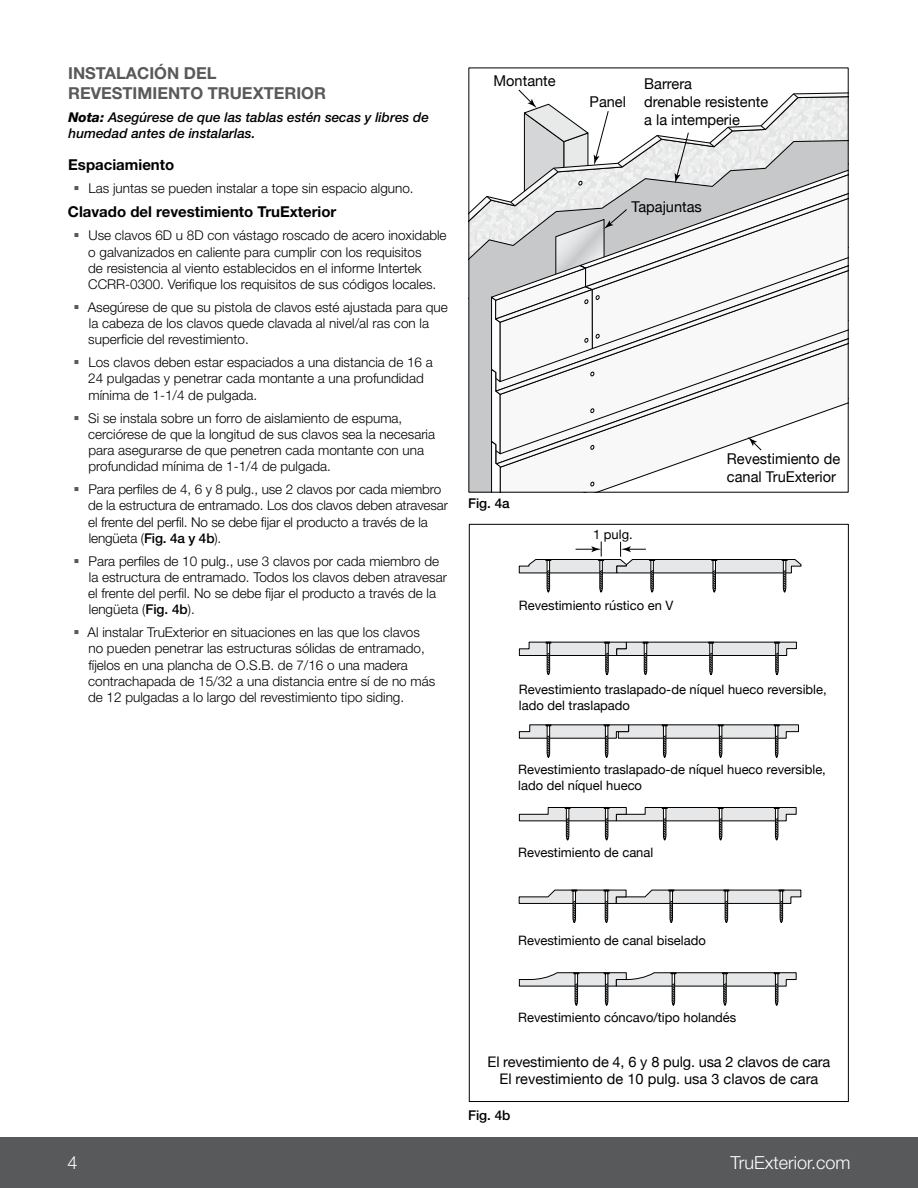
<style>
.page{position:relative;width:918px;height:1188px;background:#fff}
.page>*{position:absolute;margin:0;border:0;box-sizing:border-box;transform-origin:0 0}
.t1{font:300 18px "Helvetica Neue LT Std";color:#fff}
.t2{font:700 16.5px/19.8px "Helvetica Neue LT Std";color:#58595b}
.t3{font:700 15px "Helvetica Neue LT Std";color:#000}
.t4{font:14.85px/17.9px "Helvetica Neue";color:#000}
.t5{font:14.55px/17.5px "Helvetica Neue";letter-spacing:-.01em;color:#000;text-align:center}
.t6{font:300 13.5px/16.2px "Helvetica Neue LT Std";color:#000}
.t7{font:italic 500 13.5px/16.2px "Helvetica Neue LT Std";color:#000}
.t8{font:500 13.5px "Helvetica Neue LT Std";color:#000}
.t9{font:12.9px/15.6px "Helvetica Neue";color:#000}
.s1{font-weight:800}
.s2{font-weight:500}
</style>
<div class="page">
<div style="left:0;top:1137px;width:918px;height:51px;background:#58595b"></div>
<svg style="left:470px;top:196px;width:16px;height:295px;background:#cacbcd"></svg>
<svg style="left:486px;top:89px;width:361px;height:402px"></svg>
<svg style="left:519px;top:807px;width:278px;height:34px"></svg>
<svg style="left:519px;top:972px;width:278px;height:34px"></svg>
<svg style="left:518px;top:889px;width:284px;height:34px"></svg>
<svg style="left:518px;top:542px;width:284px;height:51px"></svg>
<svg style="left:519px;top:641px;width:278px;height:34px"></svg>
<svg style="left:519px;top:724px;width:280px;height:34px"></svg>
<p class="t2" style="left:68px;top:63px;width:259px">INSTALACIÓN DEL<br>REVESTIMIENTO TRUEXTERIOR</p>
<p class="t7" style="left:68px;top:109px;width:362px"><span class="s1">Nota:</span> Asegúrese de que las tablas estén secas y libres de humedad antes de instalarlas.</p>
<p class="t3" style="left:68px;top:155px;width:108px">Espaciamiento</p>
<p class="t6" style="left:89px;top:179px;width:327px">Las juntas se pueden instalar a tope sin espacio alguno.</p>
<p class="t3" style="left:68px;top:203px;width:270px">Clavado del revestimiento TruExterior</p>
<p class="t6" style="left:88px;top:227px;width:360px">Use clavos 6D u 8D con vástago roscado de acero inoxidable o galvanizados en caliente para cumplir con los requisitos<br>de resistencia al viento establecidos en el informe Intertek CCRR-0300. Verifique los requisitos de sus códigos locales.</p>
<p class="t6" style="left:88px;top:299px;width:362px">Asegúrese de que su pistola de clavos esté ajustada para que la cabeza de los clavos quede clavada al nivel/al ras con la superficie del revestimiento.</p>
<p class="t6" style="left:88px;top:354px;width:346px">Los clavos deben estar espaciados a una distancia de 16 a<br>24 pulgadas y penetrar cada montante a una profundidad mínima de 1-1/4 de pulgada.</p>
<p class="t6" style="left:88px;top:409px;width:348px">Si se instala sobre un forro de aislamiento de espuma, cerciórese de que la longitud de sus clavos sea la necesaria para asegurarse de que penetren cada montante con una profundidad mínima de 1-1/4 de pulgada.</p>
<p class="t6" style="left:88px;top:481px;width:361px">Para perfiles de 4, 6 y 8 pulg., use 2 clavos por cada miembro de la estructura de entramado. Los dos clavos deben atravesar el frente del perfil. No se debe fijar el producto a través de la lengüeta (<span class="s2">Fig. 4a y 4b</span>).</p>
<p class="t6" style="left:88px;top:553px;width:360px">Para perfiles de 10 pulg., use 3 clavos por cada miembro de la estructura de entramado. Todos los clavos deben atravesar el frente del perfil. No se debe fijar el producto a través de la lengüeta (<span class="s2">Fig. 4b</span>).</p>
<p class="t6" style="left:88px;top:624px;width:349px">Al instalar TruExterior en situaciones en las que los clavos no pueden penetrar las estructuras sólidas de entramado, fíjelos en una plancha de O.S.B. de 7/16 o una madera contrachapada de 15/32 a una distancia entre sí de no más de 12 pulgadas a lo largo del revestimiento tipo siding.</p>
<p class="t4" style="left:494px;top:73px;width:64px">Montante</p>
<p class="t4" style="left:644px;top:76px;width:126px">Barrera<br>drenable resistente a la intemperie</p>
<p class="t4" style="left:590px;top:94px;width:38px">Panel</p>
<p class="t4" style="left:632px;top:199px;width:72px">Tapajuntas</p>
<p class="t8" style="left:468px;top:495px;width:43px">Fig. 4a</p>
<p class="t9" style="left:593px;top:527px;width:41px">1 pulg.</p>
<p class="t9" style="left:519px;top:599px;width:156px">Revestimiento rústico en V</p>
<p class="t4" style="left:727px;top:450px;width:115px">Revestimiento de canal TruExterior</p>
<p class="t9" style="left:519px;top:682px;width:309px">Revestimiento traslapado-de níquel hueco reversible, lado del traslapado</p>
<p class="t9" style="left:518px;top:762px;width:309px">Revestimiento traslapado-de níquel hueco reversible, lado del níquel hueco</p>
<p class="t9" style="left:518px;top:846px;width:137px">Revestimiento de canal</p>
<p class="t9" style="left:518px;top:934px;width:189px">Revestimiento de canal biselado</p>
<p class="t9" style="left:518px;top:1011px;width:220px">Revestimiento cóncavo/tipo holandés</p>
<p class="t5" style="left:488px;top:1054px;width:344px">El revestimiento de 4, 6 y 8 pulg. usa 2 clavos de cara<br>El revestimiento de 10 pulg. usa 3 clavos de cara</p>
<p class="t8" style="left:468px;top:1107px;width:44px">Fig. 4b</p>
<h1 class="t1" style="left:68px;top:1152px;width:12px">4</h1>
<h1 class="t1" style="left:730px;top:1152px;width:122px">TruExterior.com</h1>
</div>
